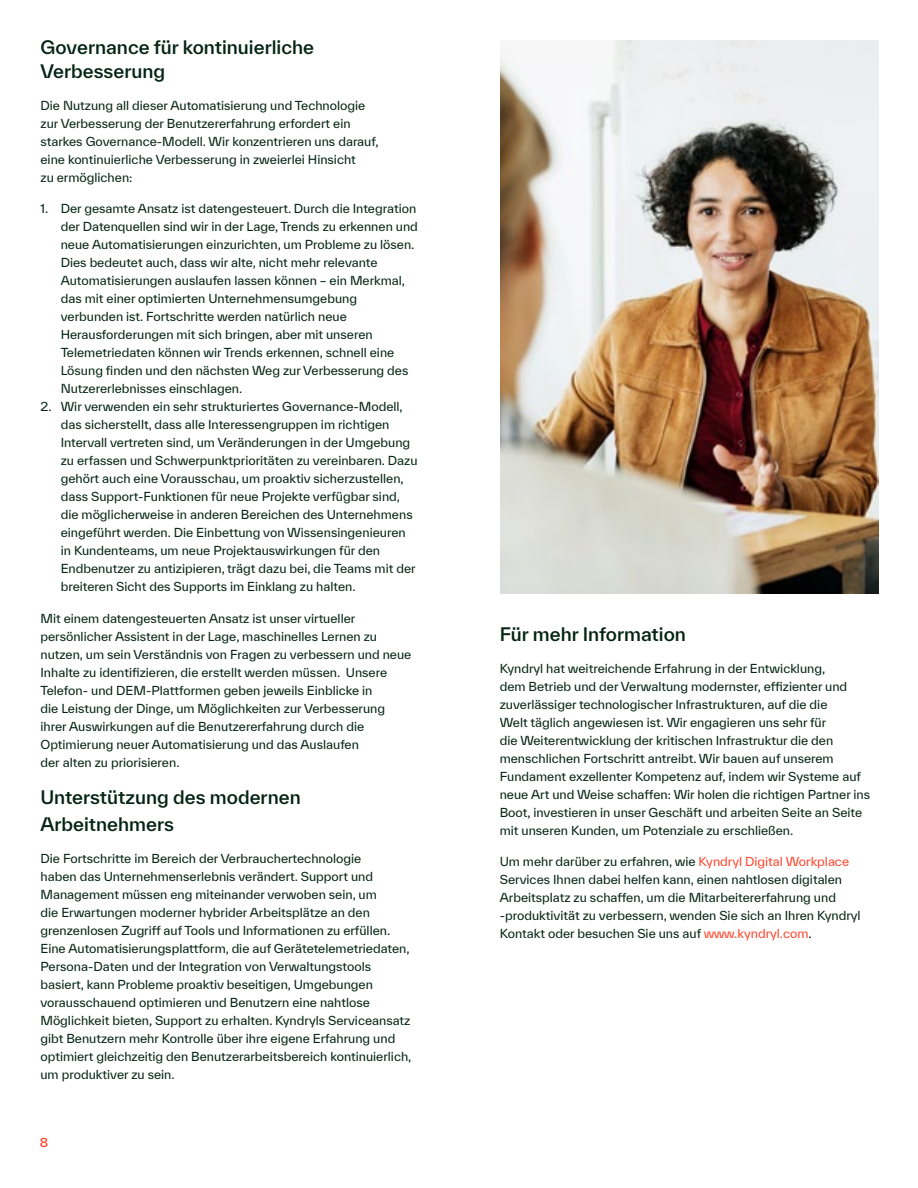
<style>
.page{position:relative;width:918px;height:1188px;background:#fff}
.page>*{position:absolute;margin:0;border:0;box-sizing:border-box;transform-origin:0 0}
.t1{font:500 18px/24px "TWK Everett";color:#042315}
.t2{font:12px/18px "TWK Everett";color:#042315}
.t3{font:500 12px "TWK Everett";color:#ff462d}
.s1{color:#ff462d}
.s2{color:#000}
</style>
<div class="page">
<img style="left:500px;top:40px;width:378px;height:554px">
<h1 class="t1" style="left:40px;top:35px;width:275px">Governance für kontinuierliche<br>Verbesserung</h1>
<p class="t2" style="left:40px;top:96px;width:340px">Die Nutzung all dieser Automatisierung und Technologie zur Verbesserung der Benutzererfahrung erfordert ein starkes Governance-Modell. Wir konzentrieren uns darauf, eine kontinuierliche Verbesserung in zweierlei Hinsicht<br>zu ermöglichen:</p>
<p class="t2" style="left:61px;top:199px;width:359px;text-indent:-20px">1. Der gesamte Ansatz ist datengesteuert. Durch die Integration der Datenquellen sind wir in der Lage, Trends zu erkennen und neue Automatisierungen einzurichten, um Probleme zu lösen.<br>Dies bedeutet auch, dass wir alte, nicht mehr relevante Automatisierungen auslaufen lassen können – ein Merkmal, das mit einer optimierten Unternehmensumgebung verbunden ist. Fortschritte werden natürlich neue Herausforderungen mit sich bringen, aber mit unseren Telemetriedaten können wir Trends erkennen, schnell eine Lösung finden und den nächsten Weg zur Verbesserung des Nutzererlebnisses einschlagen.</p>
<p class="t2" style="left:61px;top:397px;width:358px;text-indent:-20px">2. Wir verwenden ein sehr strukturiertes Governance-Modell, das sicherstellt, dass alle Interessengruppen im richtigen Intervall vertreten sind, um Veränderungen in der Umgebung zu erfassen und Schwerpunktprioritäten zu vereinbaren. Dazu gehört auch eine Vorausschau, um proaktiv sicherzustellen, dass Support-Funktionen für neue Projekte verfügbar sind, die möglicherweise in anderen Bereichen des Unternehmens eingeführt werden. Die Einbettung von Wissensingenieuren in Kundenteams, um neue Projektauswirkungen für den Endbenutzer zu antizipieren, trägt dazu bei, die Teams mit der breiteren Sicht des Supports im Einklang zu halten.</p>
<p class="t2" style="left:40px;top:609px;width:372px">Mit einem datengesteuerten Ansatz ist unser virtueller persönlicher Assistent in der Lage, maschinelles Lernen zu nutzen, um sein Verständnis von Fragen zu verbessern und neue Inhalte zu identifizieren, die erstellt werden müssen. Unsere Telefon- und DEM-Plattformen geben jeweils Einblicke in<br>die Leistung der Dinge, um Möglichkeiten zur Verbesserung ihrer Auswirkungen auf die Benutzererfahrung durch die Optimierung neuer Automatisierung und das Auslaufen<br>der alten zu priorisieren.</p>
<h1 class="t1" style="left:40px;top:784px;width:262px;line-height:27px">Unterstützung des modernen<br>Arbeitnehmers</h1>
<p class="t2" style="left:40px;top:849px;width:372px">Die Fortschritte im Bereich der Verbrauchertechnologie<br>haben das Unternehmenserlebnis verändert. Support und Management müssen eng miteinander verwoben sein, um<br>die Erwartungen moderner hybrider Arbeitsplätze an den grenzenlosen Zugriff auf Tools und Informationen zu erfüllen.<br>Eine Automatisierungsplattform, die auf Gerätetelemetriedaten, Persona-Daten und der Integration von Verwaltungstools basiert, kann Probleme proaktiv beseitigen, Umgebungen vorausschauend optimieren und Benutzern eine nahtlose Möglichkeit bieten, Support zu erhalten. Kyndryls Serviceansatz gibt Benutzern mehr Kontrolle über ihre eigene Erfahrung und optimiert gleichzeitig den Benutzerarbeitsbereich kontinuierlich, um produktiver zu sein.</p>
<p class="t3" style="left:40px;top:1134px;width:10px">8</p>
<h1 class="t1" style="left:500px;top:622px;width:188px">Für mehr Information</h1>
<p class="t2" style="left:500px;top:659px;width:372px">Kyndryl hat weitreichende Erfahrung in der Entwicklung,<br>dem Betrieb und der Verwaltung modernster, effizienter und zuverlässiger technologischer Infrastrukturen, auf die die<br>Welt täglich angewiesen ist. Wir engagieren uns sehr für<br>die Weiterentwicklung der kritischen Infrastruktur die den menschlichen Fortschritt antreibt. Wir bauen auf unserem Fundament exzellenter Kompetenz auf, indem wir Systeme auf neue Art und Weise schaffen: Wir holen die richtigen Partner ins Boot, investieren in unser Geschäft und arbeiten Seite an Seite mit unseren Kunden, um Potenziale zu erschließen.</p>
<p class="t2" style="left:500px;top:853px;width:362px">Um mehr darüber zu erfahren, wie <span class="s1">Kyndryl Digital Workplace </span>Services Ihnen dabei helfen kann, einen nahtlosen digitalen Arbeitsplatz zu schaffen, um die Mitarbeitererfahrung und -produktivität zu verbessern, wenden Sie sich an Ihren Kyndryl Kontakt oder besuchen Sie uns auf <span class="s1">www.kyndryl.com</span><span class="s2">.</span></p>
</div>
